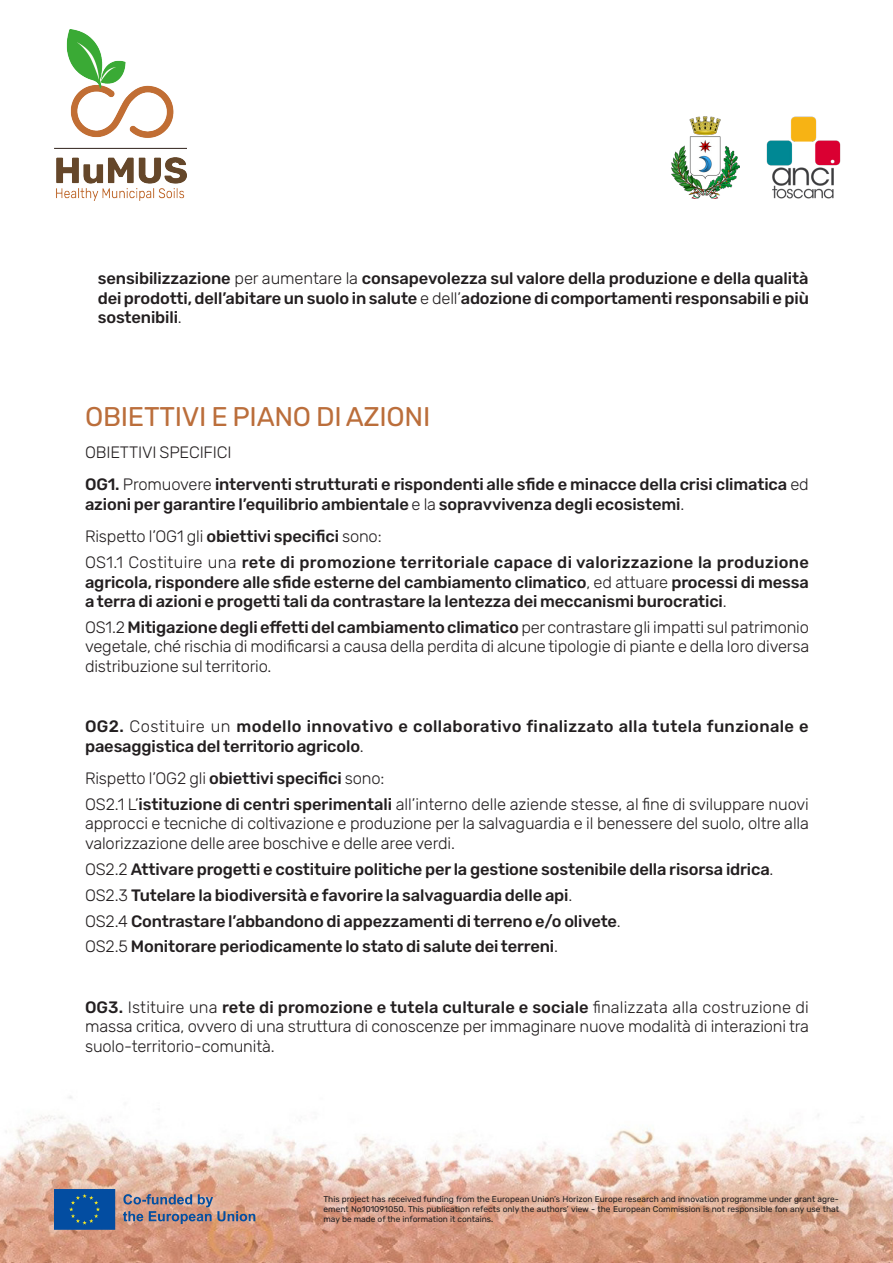
<style>
.page{position:relative;width:893px;height:1263px;background:#fff}
.page>*{position:absolute;margin:0;border:0;box-sizing:border-box;transform-origin:0 0}
.t1{font:27px "Rubik";letter-spacing:-.01em;color:#bb6e3b}
.t2{font:500 16.5px/19.5px "Rubik";letter-spacing:-.01em;color:#231f20;text-align:justify}
.t3{font:300 16.5px/19.5px "Rubik";letter-spacing:-.01em;color:#231f20;text-align:justify}
.t4{font:500 16.5px/19.5px "Rubik";letter-spacing:.025em;color:#231f20}
.t5{font:8.4px/10.2px "Rubik";color:#231f20;text-align:justify}
.s1{font-weight:300}
.s2{font-weight:500}
</style>
<div class="page">
<img style="left:0;top:1096px;width:893px;height:167px">
<img style="left:766px;top:116px;width:75px;height:83px">
<img style="left:55px;top:29px;width:131px;height:171px">
<img style="left:671px;top:117px;width:69px;height:82px">
<svg style="left:54px;top:1189px;width:61px;height:41px;background:#0a519d"></svg>
<svg style="left:123px;top:1194px;width:132px;height:30px;background:#ab8f8e"></svg>
<p class="t2" style="left:98px;top:270px;width:713px">sensibilizzazione <span class="s1">per aumentare la</span> consapevolezza sul valore della produzione e della qualità dei prodotti, dell’abitare un suolo in salute <span class="s1">e dell’</span>adozione di comportamenti responsabili e più sostenibili<span class="s1">.</span></p>
<p class="t1" style="left:85px;top:397px;width:347px">OBIETTIVI E PIANO DI AZIONI</p>
<p class="t3" style="left:85px;top:443px;width:148px">OBIETTIVI SPECIFICI</p>
<p class="t2" style="left:85px;top:476px;width:725px">OG1. <span class="s1">Promuovere</span> interventi strutturati e rispondenti alle sfide e minacce della crisi climatica <span class="s1">ed </span>azioni per garantire l’equilibrio ambientale <span class="s1">e la</span> sopravvivenza degli ecosistemi<span class="s1">.</span></p>
<p class="t3" style="left:85px;top:527px;width:298px">Rispetto l’OG1 gli <span class="s2">obiettivi specifici</span> sono:</p>
<p class="t2" style="left:85px;top:553px;width:725px"><span class="s1">OS1.1 Costituire una</span> rete di promozione territoriale capace di valorizzazione la produzione agricola, rispondere alle sfide esterne del cambiamento climatico<span class="s1">, ed attuare</span> processi di messa a terra di azioni e progetti tali da contrastare la lentezza dei meccanismi burocratici<span class="s1">.</span></p>
<p class="t3" style="left:85px;top:618px;width:726px">OS1.2 <span class="s2">Mitigazione degli effetti del cambiamento climatico</span> per contrastare gli impatti sul patrimonio vegetale, ché rischia di modificarsi a causa della perdita di alcune tipologie di piante e della loro diversa distribuzione sul territorio.</p>
<p class="t4" style="left:85px;top:718px;width:725px">OG2. <span class="s1">Costituire un</span> modello innovativo e collaborativo finalizzato alla tutela funzionale e paesaggistica del territorio agricolo<span class="s1">.</span></p>
<p class="t3" style="left:85px;top:769px;width:301px">Rispetto l’OG2 gli <span class="s2">obiettivi specifici</span> sono:</p>
<p class="t3" style="left:85px;top:795px;width:725px">OS2.1 L’<span class="s2">istituzione di centri sperimentali</span> all’interno delle aziende stesse, al fine di sviluppare nuovi approcci e tecniche di coltivazione e produzione per la salvaguardia e il benessere del suolo, oltre alla valorizzazione delle aree boschive e delle aree verdi.</p>
<p class="t2" style="left:85px;top:860px;width:690px"><span class="s1">OS2.2</span> Attivare progetti e costituire politiche per la gestione sostenibile della risorsa idrica<span class="s1">.</span></p>
<p class="t2" style="left:85px;top:886px;width:489px"><span class="s1">OS2.3</span> Tutelare la biodiversità e favorire la salvaguardia delle api<span class="s1">.</span></p>
<p class="t2" style="left:85px;top:912px;width:537px"><span class="s1">OS2.4</span> Contrastare l’abbandono di appezzamenti di terreno e/o olivete<span class="s1">.</span></p>
<p class="t2" style="left:85px;top:938px;width:474px"><span class="s1">OS2.5</span> Monitorare periodicamente lo stato di salute dei terreni<span class="s1">.</span></p>
<p class="t3" style="left:85px;top:998px;width:726px"><span class="s2">OG3.</span> Istituire una <span class="s2">rete di promozione e tutela culturale e sociale</span> finalizzata alla costruzione di massa critica, ovvero di una struttura di conoscenze per immaginare nuove modalità di interazioni tra suolo-territorio-comunità.</p>
<p class="t5" style="left:323px;top:1194px;width:517px">This project has received funding from the European Union’s Horizon Europe research and innovation programme under grant agre&shy;ement No101091050. This publication refects only the authors’ view - the European Commission is not responsible fon any use that may be made of the information it contains.</p>
</div>
